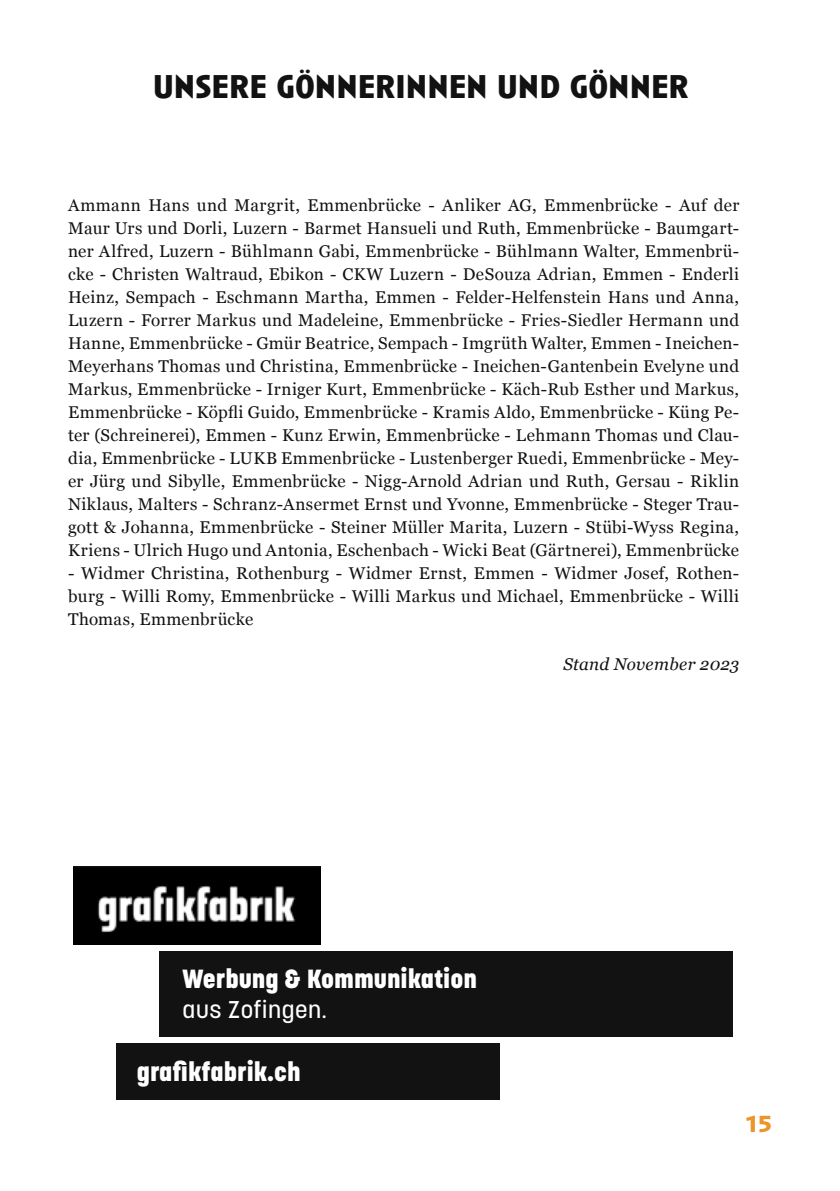
<style>
.page{position:relative;width:840px;height:1191px;background:#fff}
.page>*{position:absolute;margin:0;border:0;box-sizing:border-box;transform-origin:0 0}
.t1{font:700 34px "Anisette Std";color:#121212}
.t2{font:800 26px "Korolev";color:#fff}
.t3{font:500 24px "Korolev";letter-spacing:.025em;color:#fff}
.t4{font:700 24px "Anisette Std";color:#eb952b}
.t5{font:17px/23px "Georgia";letter-spacing:.02em;color:#121212;text-align:justify}
.t6{font:italic 17px "Georgia";letter-spacing:.015em;color:#121212}
</style>
<div class="page">
<img style="left:74px;top:866px;width:246px;height:78px">
<div style="left:159px;top:951px;width:572px;height:85px;background:#121212"></div>
<div style="left:116px;top:1043px;width:383px;height:57px;background:#121212"></div>
<h1 class="t1" style="left:153px;top:67px;width:537px">UNSERE GÖNNERINNEN UND GÖNNER</h1>
<p class="t5" style="left:68px;top:192px;width:672px">Ammann Hans und Margrit, Emmenbrücke - Anliker AG, Emmenbrücke - Auf der Maur Urs und Dorli, Luzern - Barmet Hansueli und Ruth, Emmenbrücke - Baumgart&shy;ner Alfred, Luzern - Bühlmann Gabi, Emmenbrücke - Bühlmann Walter, Emmenbrü&shy;cke - Christen Waltraud, Ebikon - CKW Luzern - DeSouza Adrian, Emmen - Enderli Heinz, Sempach - Eschmann Martha, Emmen - Felder-Helfenstein Hans und Anna, Luzern - Forrer Markus und Madeleine, Emmenbrücke - Fries-Siedler Hermann und Hanne, Emmenbrücke - Gmür Beatrice, Sempach - Imgrüth Walter, Emmen - Ineichen-Meyerhans Thomas und Christina, Emmenbrücke - Ineichen-Gantenbein Evelyne und Markus, Emmenbrücke - Irniger Kurt, Emmenbrücke - Käch-Rub Esther und Markus, Emmenbrücke - Köpfli Guido, Emmenbrücke - Kramis Aldo, Emmenbrücke - Küng Pe&shy;ter (Schreinerei), Emmen - Kunz Erwin, Emmenbrücke - Lehmann Thomas und Clau&shy;dia, Emmenbrücke - LUKB Emmenbrücke - Lustenberger Ruedi, Emmenbrücke - Mey&shy;er Jürg und Sibylle, Emmenbrücke - Nigg-Arnold Adrian und Ruth, Gersau - Riklin Niklaus, Malters - Schranz-Ansermet Ernst und Yvonne, Emmenbrücke - Steger Trau&shy;gott &amp; Johanna, Emmenbrücke - Steiner Müller Marita, Luzern - Stübi-Wyss Regina, Kriens - Ulrich Hugo und Antonia, Eschenbach - Wicki Beat (Gärtnerei), Emmenbrücke</p>
<p class="t5" style="left:68px;top:560px;width:672px">- Widmer Christina, Rothenburg - Widmer Ernst, Emmen - Widmer Josef, Rothen&shy;burg - Willi Romy, Emmenbrücke - Willi Markus und Michael, Emmenbrücke - Willi Thomas, Emmenbrücke</p>
<p class="t6" style="left:563px;top:652px;width:177px">Stand November 2023</p>
<h2 class="t2" style="left:182px;top:962px;width:296px">Werbung &amp; Kommunikation</h2>
<h3 class="t3" style="left:182px;top:994px;width:146px">aus Zofingen.</h3>
<h2 class="t2" style="left:137px;top:1055px;width:165px">grafikfabrik.ch</h2>
<h3 class="t4" style="left:744px;top:1111px;width:28px">15</h3>
</div>
